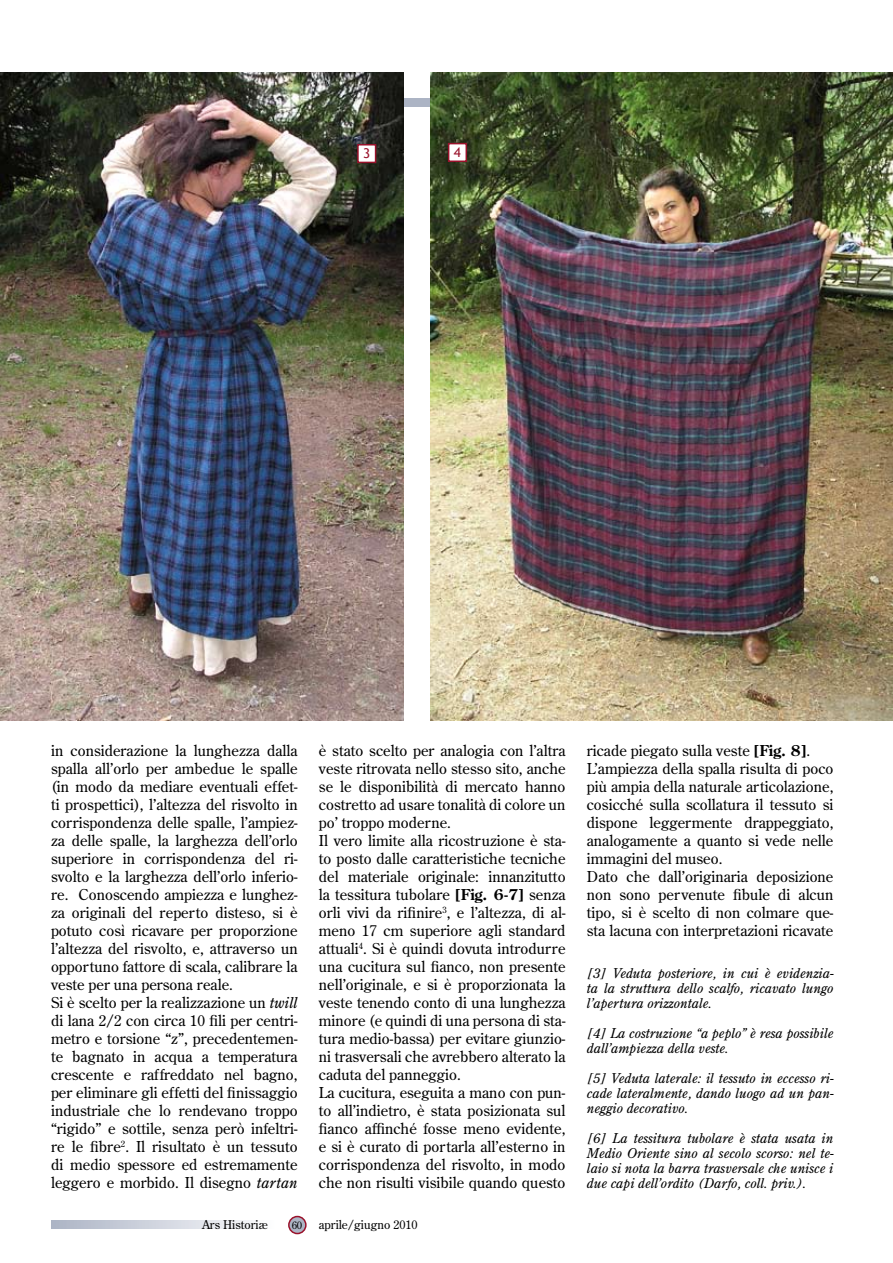
<style>
.page{position:relative;width:893px;height:1263px;background:#fff}
.page>*{position:absolute;margin:0;border:0;box-sizing:border-box;transform-origin:0 0}
.t1{font:15px/18px "Century Old Style";letter-spacing:.005em;color:#000}
.t2{font:italic 13.5px/15px "Century Old Style";color:#000;text-align:justify}
.t3{font:13.5px "Trebuchet MS";color:#9a122b}
.t4{font:12px "Century Old Style";color:#000}
.t5{font:10.5px "Century Old Style";color:#000}
.s1{font-style:italic}
.s2{font-weight:700}
</style>
<div class="page">
<div style="left:319px;top:98px;width:514px;height:8px;background:#acb4c4"></div>
<div style="left:289px;top:1216px;width:17px;height:17px;background:#acb4c4;border-radius:50%"></div>
<div style="left:288px;top:1216px;width:19px;height:18px;border:2px solid #9a122b;border-radius:50%"></div>
<svg style="left:51px;top:1220px;width:199px;height:9px;background:#cfd4de"></svg>
<img style="left:0;top:72px;width:404px;height:648px">
<img style="left:430px;top:72px;width:463px;height:648px">
<div style="left:358px;top:145px;width:18px;height:17px;background:#fff"></div>
<div style="left:357px;top:144px;width:19px;height:19px;border:2px solid #9a122b"></div>
<div style="left:449px;top:144px;width:17px;height:17px;background:#fff"></div>
<div style="left:448px;top:143px;width:19px;height:19px;border:2px solid #9a122b"></div>
<p class="t3" style="left:363px;top:146px;width:9px">3</p>
<p class="t3" style="left:454px;top:145px;width:9px">4</p>
<p class="t1" style="left:51px;top:741px;width:248px">in considerazione la lunghezza dalla spalla all’orlo per ambedue le spalle (in modo da mediare eventuali effet&shy;ti prospettici), l’altezza del risvolto in corrispondenza delle spalle, l’ampiez&shy;za delle spalle, la larghezza dell’orlo superiore in corrispondenza del ri&shy;svolto e la larghezza dell’orlo inferio&shy;re. Conoscendo ampiezza e lunghez&shy;za originali del reperto disteso, si è potuto così ricavare per proporzione l’altezza del risvolto, e, attraverso un opportuno fattore di scala, calibrare la veste per una persona reale.<br>Si è scelto per la realizzazione un <span class="s1">twill </span>di lana 2/2 con circa 10 fili per centri&shy;metro e torsione “z”, precedentemen&shy;te bagnato in acqua a temperatura crescente e raffreddato nel bagno, per eliminare gli effetti del finissaggio industriale che lo rendevano troppo “rigido” e sottile, senza però infeltri&shy;re le fibre<sup>2</sup>. Il risultato è un tessuto di medio spessore ed estremamente leggero e morbido. Il disegno <span class="s1">tartan</span></p>
<p class="t1" style="left:319px;top:741px;width:248px">è stato scelto per analogia con l’altra veste ritrovata nello stesso sito, anche se le disponibilità di mercato hanno costretto ad usare tonalità di colore un po’ troppo moderne.<br>Il vero limite alla ricostruzione è sta&shy;to posto dalle caratteristiche tecniche del materiale originale: innanzitutto la tessitura tubolare <span class="s2">[Fig. 6-7]</span> senza orli vivi da rifinire<sup>3</sup>, e l’altezza, di al&shy;meno 17 cm superiore agli standard attuali<sup>4</sup>. Si è quindi dovuta introdurre una cucitura sul fianco, non presente nell’originale, e si è proporzionata la veste tenendo conto di una lunghezza minore (e quindi di una persona di sta&shy;tura medio-bassa) per evitare giunzio&shy;ni trasversali che avrebbero alterato la caduta del panneggio.<br>La cucitura, eseguita a mano con pun&shy;to all’indietro, è stata posizionata sul fianco affinché fosse meno evidente, e si è curato di portarla all’esterno in corrispondenza del risvolto, in modo che non risulti visibile quando questo</p>
<p class="t1" style="left:587px;top:741px;width:248px">ricade piegato sulla veste <span class="s2">[Fig. 8]</span>.<br>L’ampiezza della spalla risulta di poco più ampia della naturale articolazione, cosicché sulla scollatura il tessuto si dispone leggermente drappeggiato, analogamente a quanto si vede nelle immagini del museo.<br>Dato che dall’originaria deposizione non sono pervenute fibule di alcun tipo, si è scelto di non colmare que&shy;sta lacuna con interpretazioni ricavate</p>
<p class="t2" style="left:587px;top:965px;width:248px">[3] Veduta posteriore, in cui è evidenzia&shy;ta la struttura dello scalfo, ricavato lungo l’apertura orizzontale.</p>
<p class="t2" style="left:587px;top:1025px;width:248px">[4] La costruzione “a peplo” è resa possibile dall’ampiezza della veste.</p>
<p class="t2" style="left:587px;top:1070px;width:248px">[5] Veduta laterale: il tessuto in eccesso ri&shy;cade lateralmente, dando luogo ad un pan&shy;neggio decorativo.</p>
<p class="t2" style="left:587px;top:1130px;width:248px">[6] La tessitura tubolare è stata usata in Medio Oriente sino al secolo scorso: nel te&shy;laio si nota la barra trasversale che unisce i due capi dell’ordito (Darfo, coll. priv.).</p>
<p class="t4" style="left:202px;top:1217px;width:67px">Ars Historiæ</p>
<p class="t5" style="left:292px;top:1218px;width:12px">60</p>
<p class="t4" style="left:319px;top:1217px;width:100px">aprile/giugno 2010</p>
</div>
